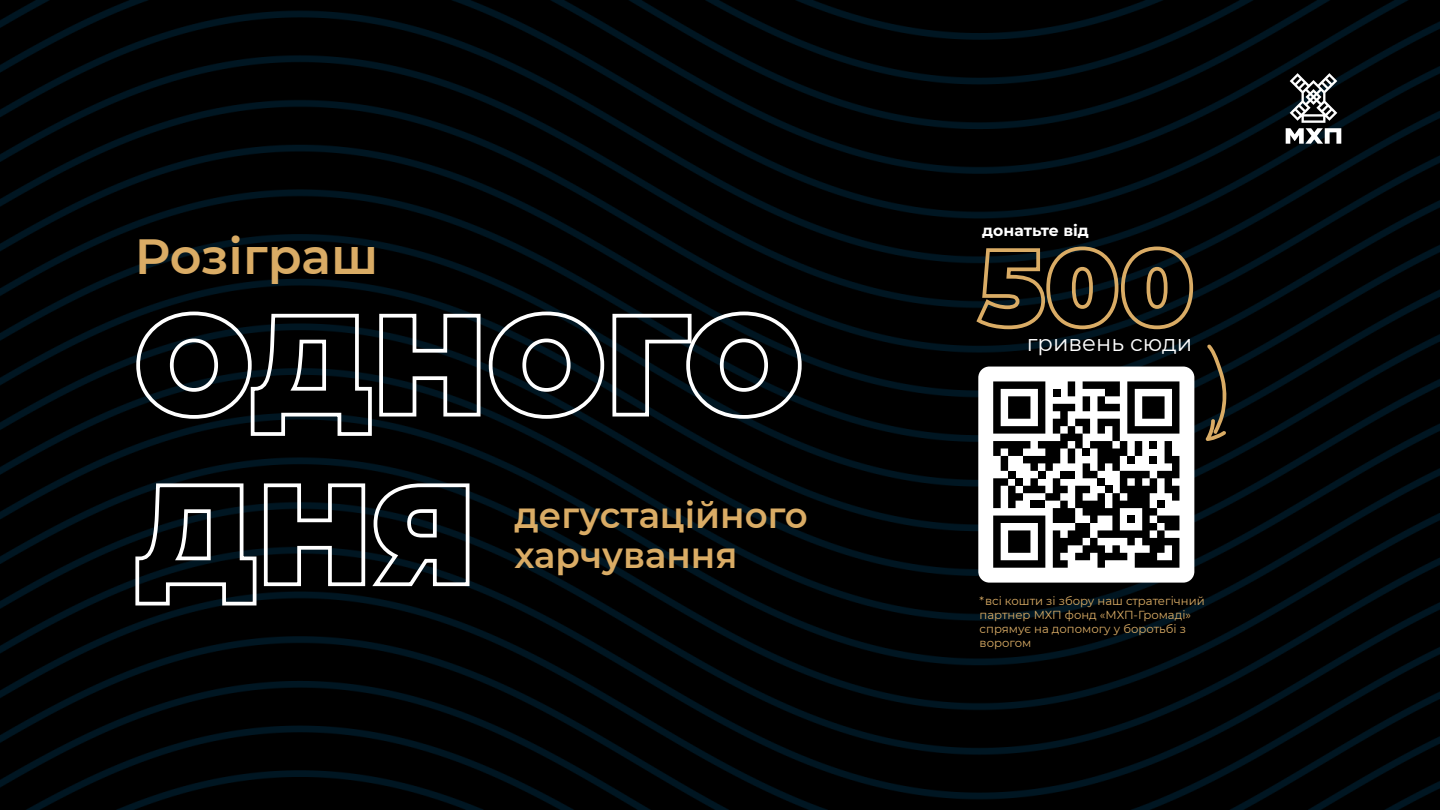
<style>
.page{position:relative;width:1440px;height:810px;background:#fff}
.page>*{position:absolute;margin:0;border:0;box-sizing:border-box;transform-origin:0 0}
.t1{font:600 49.35px "Montserrat";color:#daac65}
.t2{font:600 35.62px/39.5px "Montserrat";color:#daac65}
.t3{font:22.5px "Montserrat";color:#fff}
.t4{font:700 15.67px "Montserrat";color:#fff}
.t5{font:11.62px/14px "Montserrat";color:#daac65}
</style>
<div class="page">
<img style="left:0;top:0;width:1440px;height:810px">
<svg style="left:1286px;top:73px;width:55px;height:71px"></svg>
<svg style="left:974px;top:245px;width:221px;height:86px;background:#2c2518"></svg>
<div style="left:978px;top:367px;width:216px;height:216px;background:#fff;border-radius:11px"></div>
<svg style="left:993px;top:381px;width:186px;height:187px"></svg>
<svg style="left:1205px;top:344px;width:22px;height:98px;background:#31291b"></svg>
<svg style="left:134px;top:310px;width:670px;height:128px;background:#222527"></svg>
<svg style="left:134px;top:482px;width:337px;height:125px;background:#26292a"></svg>
<h1 class="t1" style="left:135px;top:221px;width:245px">Розіграш</h1>
<h2 class="t2" style="left:514px;top:494px;width:295px">дегустаційного харчування</h2>
<h3 class="t4" style="left:982px;top:219px;width:108px">донатьте від</h3>
<h3 class="t3" style="left:1027px;top:327px;width:167px">гривень сюди</h3>
<p class="t5" style="left:980px;top:593px;width:227px">*всі кошти зі збору наш стратегічний партнер МХП фонд «МХП-Громаді» спрямує на допомогу у боротьбі з ворогом</p>
</div>
